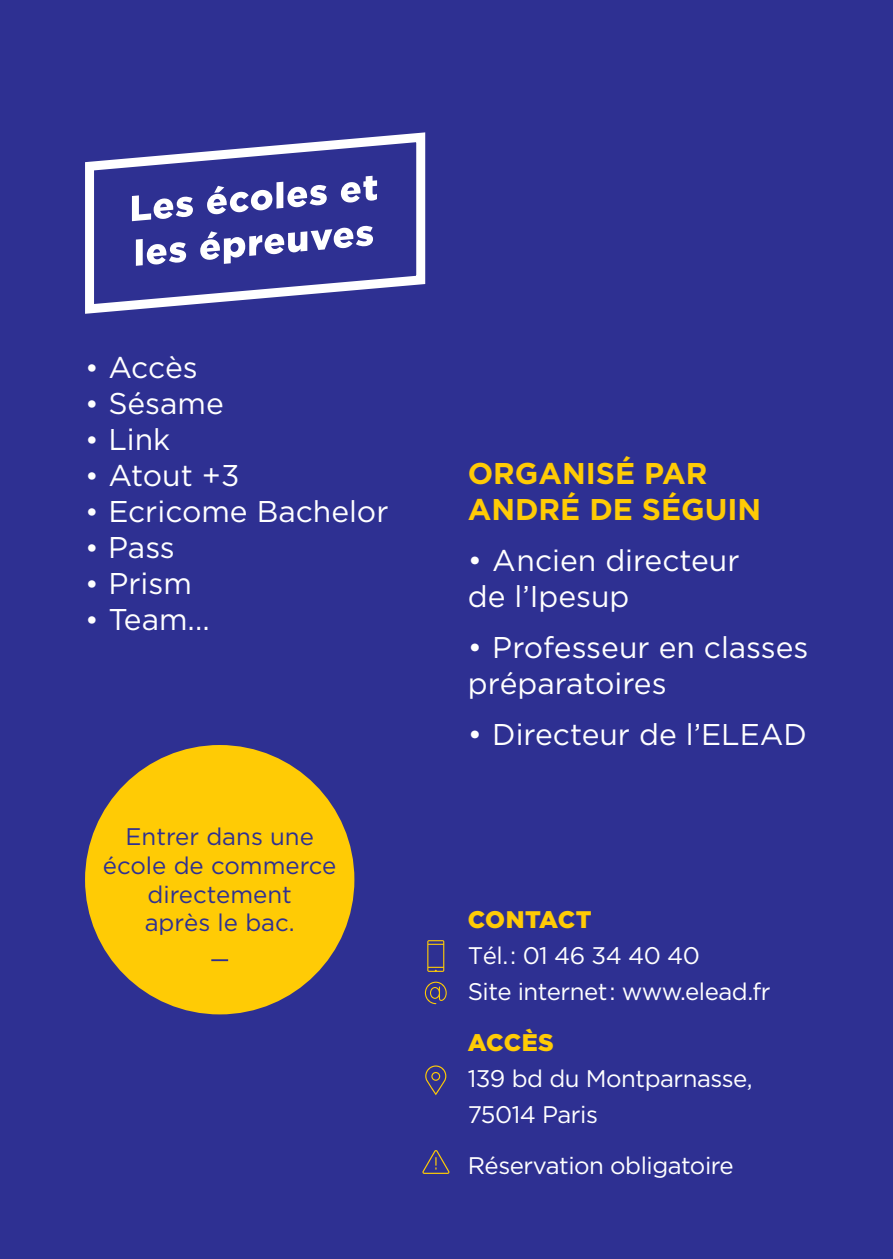
<style>
.page{position:relative;width:893px;height:1259px;background:#2e3092}
.page>*{position:absolute;margin:0;border:0;box-sizing:border-box;transform-origin:0 0}
.t1{font:30px/36px "Gotham";color:#fff}
.t2{font:700 30px/36px "Gotham";color:#ffcb05}
.t3{font:24px/36px "Gotham";letter-spacing:-.02em;color:#fff}
.t4{font:24px/28.8px "Gotham";color:#2e3092;text-align:center}
.t5{font:900 24px "Gotham";letter-spacing:.01em;color:#ffcb05}
.s1{font-size:28.5px}
</style>
<div class="page">
<svg style="left:427px;top:940px;width:17px;height:32px"></svg>
<svg style="left:425px;top:981px;width:22px;height:23px"></svg>
<svg style="left:425px;top:1065px;width:21px;height:30px"></svg>
<div style="left:85px;top:745px;width:269px;height:269px;background:#ffcb05;border-radius:50%"></div>
<svg style="left:211px;top:959px;width:17px;height:2px"></svg>
<svg style="left:422px;top:1150px;width:28px;height:24px"></svg>
<svg style="left:85px;top:132px;width:341px;height:182px"></svg>
<p class="t1" style="left:85px;top:349px;width:114px"><span class="s1">•</span> Accès</p>
<p class="t1" style="left:85px;top:385px;width:140px"><span class="s1">•</span> Sésame</p>
<p class="t1" style="left:85px;top:421px;width:87px"><span class="s1">•</span> Link</p>
<p class="t1" style="left:85px;top:457px;width:156px"><span class="s1">•</span> Atout +3</p>
<p class="t1" style="left:85px;top:493px;width:305px"><span class="s1">•</span> Ecricome Bachelor</p>
<p class="t1" style="left:85px;top:529px;width:91px"><span class="s1">•</span> Pass</p>
<p class="t1" style="left:85px;top:565px;width:108px"><span class="s1">•</span> Prism</p>
<p class="t1" style="left:85px;top:601px;width:126px"><span class="s1">•</span> Team...</p>
<p class="t4" style="left:103px;top:821px;width:235px">Entrer dans une école de commerce directement<br>après le bac.</p>
<p class="t2" style="left:468px;top:455px;width:295px">ORGANISÉ PAR<br>ANDRÉ DE SÉGUIN</p>
<p class="t1" style="left:468px;top:542px;width:273px">• Ancien directeur de l’Ipesup</p>
<p class="t1" style="left:468px;top:629px;width:342px">• Professeur en classes préparatoires</p>
<p class="t1" style="left:468px;top:716px;width:341px">• Directeur de l’ELEAD</p>
<p class="t5" style="left:468px;top:905px;width:125px">CONTACT</p>
<p class="t3" style="left:468px;top:937px;width:304px">Tél.: 01 46 34 40 40<br>Site internet: www.elead.fr</p>
<p class="t5" style="left:468px;top:1028px;width:88px">ACCÈS</p>
<p class="t3" style="left:468px;top:1060px;width:286px">139 bd du Montparnasse,<br>75014 Paris</p>
<p class="t3" style="left:468px;top:1147px;width:267px">Réservation obligatoire</p>
</div>
